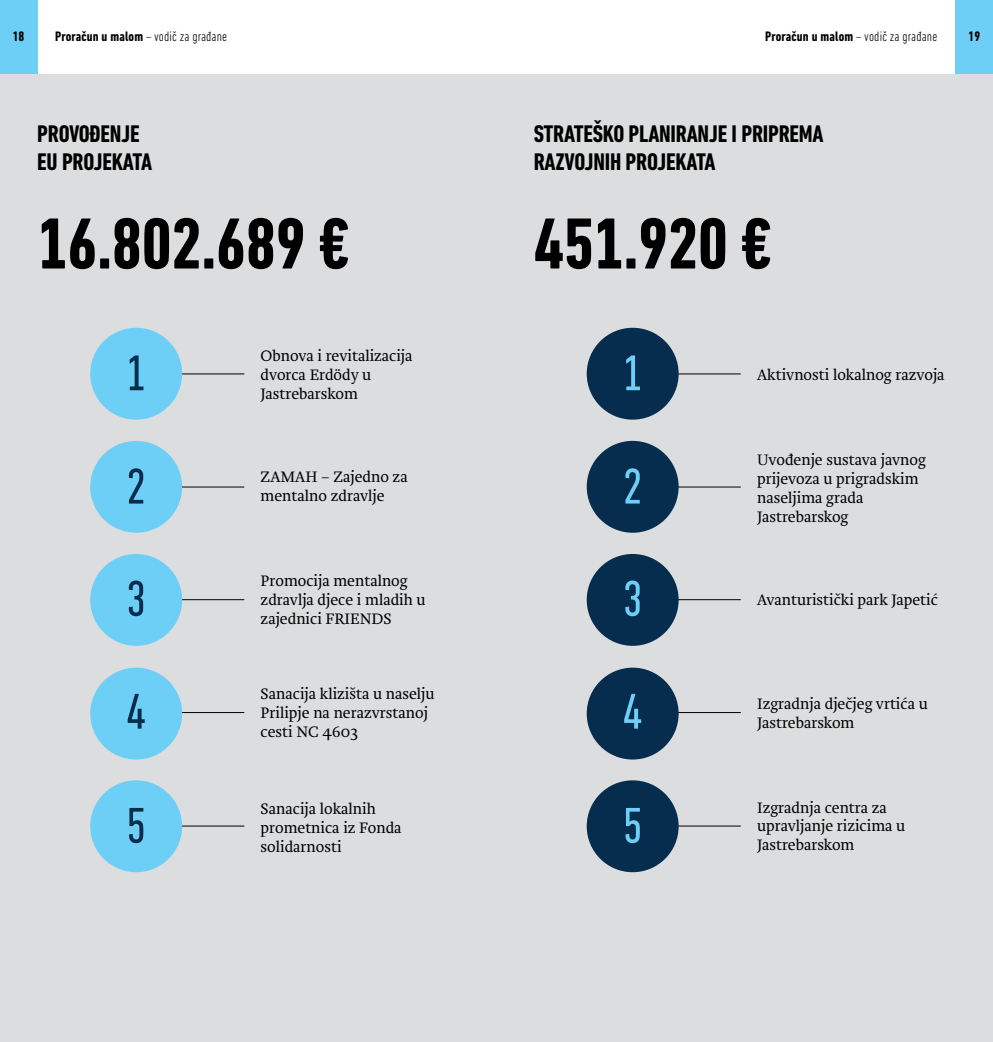
<style>
.page{position:relative;width:993px;height:1042px;background:#fff}
.page>*{position:absolute;margin:0;border:0;box-sizing:border-box;transform-origin:0 0}
.t1{font:700 condensed 73.5px "DIN Next LT Pro";letter-spacing:-.01em;color:#000}
.t2{font:condensed 51.1px/112.2px "DIN Next LT Pro";color:#6dcff6}
.t3{font:condensed 51.1px/112.2px "DIN Next LT Pro";color:#062c4e}
.t4{font:700 condensed 24.5px/28px "DIN Next LT Pro";letter-spacing:-.01em;color:#000}
.t5{font:300 15.75px/18.9px "Brioni Pro";color:#000}
.t6{font:300 condensed 14px "DIN Next LT Pro";letter-spacing:.01em;color:#000}
.t7{font:700 condensed 14px "DIN Next LT Pro";color:#000}
.s1{font-weight:700}
</style>
<div class="page">
<div style="left:0;top:0;width:37px;height:74px;background:#6dcff6"></div>
<div style="left:955px;top:0;width:37px;height:74px;background:#6dcff6"></div>
<div style="left:0;top:74px;width:992px;height:968px;background:#dcddde"></div>
<hr style="left:634px;top:374px;width:106px;height:1px;background:#000">
<hr style="left:634px;top:487px;width:106px;height:1px;background:#000">
<hr style="left:634px;top:599px;width:106px;height:1px;background:#000">
<hr style="left:634px;top:712px;width:106px;height:1px;background:#000">
<hr style="left:634px;top:826px;width:106px;height:1px;background:#000">
<div style="left:586px;top:441px;width:92px;height:92px;background:#062c4e;border-radius:50%"></div>
<div style="left:586px;top:328px;width:92px;height:92px;background:#062c4e;border-radius:50%"></div>
<div style="left:586px;top:554px;width:92px;height:92px;background:#062c4e;border-radius:50%"></div>
<div style="left:586px;top:780px;width:92px;height:92px;background:#062c4e;border-radius:50%"></div>
<div style="left:586px;top:668px;width:92px;height:91px;background:#062c4e;border-radius:50%"></div>
<hr style="left:138px;top:374px;width:106px;height:1px;background:#000">
<hr style="left:138px;top:487px;width:106px;height:1px;background:#000">
<hr style="left:138px;top:599px;width:106px;height:1px;background:#000">
<hr style="left:138px;top:712px;width:106px;height:1px;background:#000">
<hr style="left:138px;top:826px;width:106px;height:1px;background:#000">
<div style="left:90px;top:441px;width:92px;height:92px;background:#6dcff6;border-radius:50%"></div>
<div style="left:90px;top:328px;width:92px;height:92px;background:#6dcff6;border-radius:50%"></div>
<div style="left:90px;top:554px;width:92px;height:92px;background:#6dcff6;border-radius:50%"></div>
<div style="left:90px;top:780px;width:92px;height:92px;background:#6dcff6;border-radius:50%"></div>
<div style="left:90px;top:668px;width:92px;height:91px;background:#6dcff6;border-radius:50%"></div>
<p class="t7" style="left:13px;top:29px;width:13px">18</p>
<p class="t6" style="left:55px;top:29px;width:173px"><span class="s1">Proračun u malom</span> – vodič za građane</p>
<p class="t6" style="left:765px;top:29px;width:173px"><span class="s1">Proračun u malom</span> – vodič za građane</p>
<p class="t7" style="left:968px;top:29px;width:13px">19</p>
<h3 class="t4" style="left:37px;top:120px;width:116px">PROVOĐENJE<br>EU PROJEKATA</h3>
<h1 class="t1" style="left:37px;top:202px;width:314px">16.802.689 €</h1>
<h2 class="t3" style="left:126px;top:316px;width:21px">1</h2>
<h2 class="t3" style="left:126px;top:430px;width:21px">2<br>3</h2>
<h2 class="t3" style="left:126px;top:655px;width:21px">4</h2>
<h2 class="t3" style="left:126px;top:769px;width:21px">5</h2>
<p class="t5" style="left:260px;top:346px;width:153px">Obnova i revitalizacija dvorca Erdödy u</p>
<p class="t5" style="left:260px;top:384px;width:99px">Jastrebarskom</p>
<p class="t5" style="left:260px;top:468px;width:148px">ZAMAH – Zajedno za mentalno zdravlje</p>
<p class="t5" style="left:260px;top:571px;width:166px">Promocija mentalnog zdravlja djece i mladih u zajednici FRIENDS</p>
<p class="t5" style="left:260px;top:684px;width:175px">Sanacija klizišta u naselju<br>Prilipje na nerazvrstanoj cesti NC 4603</p>
<p class="t5" style="left:260px;top:799px;width:142px">Sanacija lokalnih prometnica iz Fonda solidarnosti</p>
<h3 class="t4" style="left:533px;top:120px;width:291px">STRATEŠKO PLANIRANJE I PRIPREMA<br>RAZVOJNIH PROJEKATA</h3>
<h1 class="t1" style="left:533px;top:202px;width:239px">451.920 €</h1>
<h2 class="t2" style="left:622px;top:316px;width:21px">1</h2>
<h2 class="t2" style="left:622px;top:430px;width:21px">2<br>3</h2>
<h2 class="t2" style="left:622px;top:655px;width:21px">4</h2>
<h2 class="t2" style="left:622px;top:769px;width:21px">5</h2>
<p class="t5" style="left:756px;top:365px;width:189px">Aktivnosti lokalnog razvoja</p>
<p class="t5" style="left:756px;top:450px;width:170px">Uvođenje sustava javnog prijevoza u prigradskim naseljima grada<br>Jastrebarskog</p>
<p class="t5" style="left:756px;top:591px;width:182px">Avanturistički park Japetić</p>
<p class="t5" style="left:756px;top:694px;width:172px">Izgradnja dječjeg vrtića u<br>Jastrebarskom</p>
<p class="t5" style="left:756px;top:798px;width:150px">Izgradnja centra za upravljanje rizicima u<br>Jastrebarskom</p>
</div>
